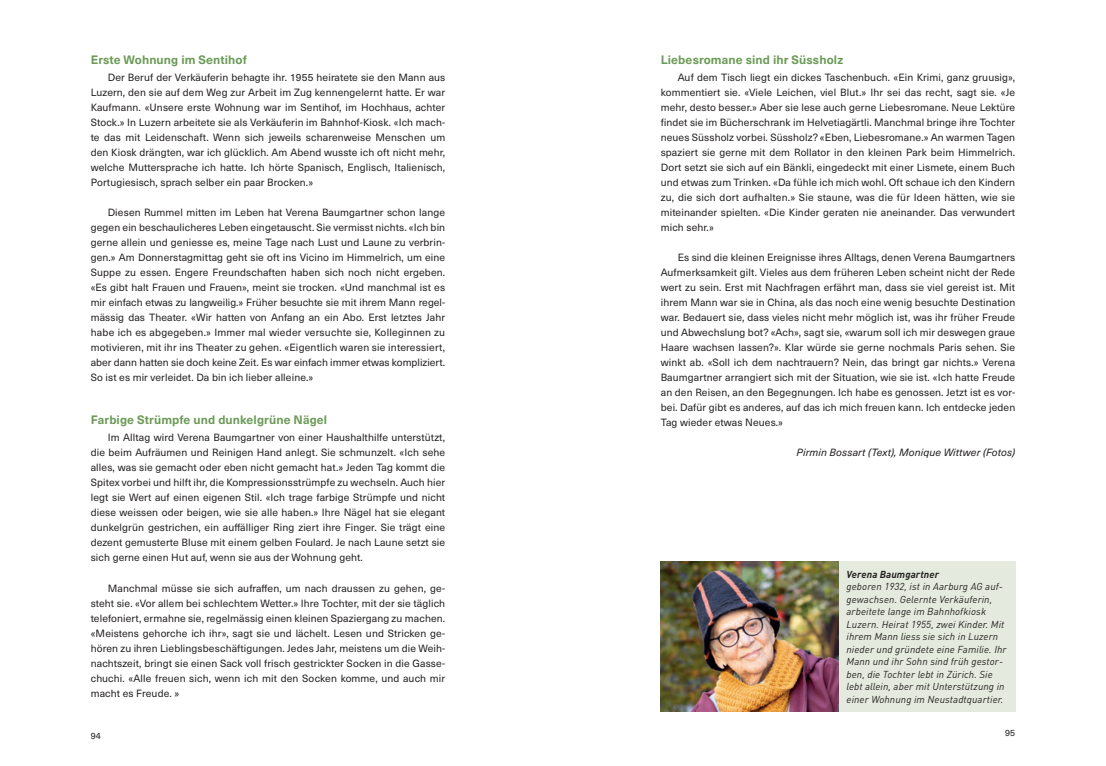
<style>
.page{position:relative;width:1106px;height:766px;background:#fff}
.page>*{position:absolute;margin:0;border:0;box-sizing:border-box;transform-origin:0 0}
.t1{font:700 12px "Neue Haas Unica Pro";letter-spacing:.01em;color:#6b9a56}
.t2{font:10.3px/15px "Neue Haas Unica Pro";letter-spacing:.01em;color:#231f20;text-align:justify}
.t3{font:italic 10.3px "Neue Haas Unica Pro";letter-spacing:.01em;color:#231f20}
.t4{font:italic 10px/12.5px "DINOT";letter-spacing:.01em;color:#231f20}
.t5{font:italic 700 10px "DINOT";letter-spacing:.01em;color:#231f20}
.t6{font:9px "Neue Haas Unica Pro";color:#231f20}
</style>
<div class="page">
<div style="left:838px;top:561px;width:177px;height:150px;background:#e4eadd"></div>
<img style="left:660px;top:561px;width:178px;height:150px">
<p class="t1" style="left:91px;top:52px;width:158px">Erste Wohnung im Sentihof</p>
<p class="t2" style="left:91px;top:70px;width:356px;text-indent:17px">Der Beruf der Verkäuferin behagte ihr. 1955 heiratete sie den Mann aus Luzern, den sie auf dem Weg zur Arbeit im Zug kennengelernt hatte. Er war Kaufmann. «Unsere erste Wohnung war im Sentihof, im Hochhaus, achter Stock.» In Luzern arbeitete sie als Verkäuferin im Bahnhof-Kiosk. «Ich mach&shy;te das mit Leidenschaft. Wenn sich jeweils scharenweise Menschen um den Kiosk drängten, war ich glücklich. Am Abend wusste ich oft nicht mehr, welche Muttersprache ich hatte. Ich hörte Spanisch, Englisch, Italienisch, Portugiesisch, sprach selber ein paar Brocken.»</p>
<p class="t2" style="left:91px;top:205px;width:356px;text-indent:17px">Diesen Rummel mitten im Leben hat Verena Baumgartner schon lange gegen ein beschaulicheres Leben eingetauscht. Sie vermisst nichts. «Ich bin gerne allein und geniesse es, meine Tage nach Lust und Laune zu verbrin&shy;gen.» Am Donnerstagmittag geht sie oft ins Vicino im Himmelrich, um eine Suppe zu essen. Engere Freundschaften haben sich noch nicht ergeben. «Es gibt halt Frauen und Frauen», meint sie trocken. «Und manchmal ist es mir einfach etwas zu langweilig.» Früher besuchte sie mit ihrem Mann regel&shy;mässig das Theater. «Wir hatten von Anfang an ein Abo. Erst letztes Jahr habe ich es abgegeben.» Immer mal wieder versuchte sie, Kolleginnen zu motivieren, mit ihr ins Theater zu gehen. «Eigentlich waren sie interessiert, aber dann hatten sie doch keine Zeit. Es war einfach immer etwas kompliziert.<br>So ist es mir verleidet. Da bin ich lieber alleine.»</p>
<p class="t1" style="left:91px;top:412px;width:238px">Farbige Strümpfe und dunkelgrüne Nägel</p>
<p class="t2" style="left:91px;top:430px;width:356px;text-indent:17px">Im Alltag wird Verena Baumgartner von einer Haushalthilfe unterstützt, die beim Aufräumen und Reinigen Hand anlegt. Sie schmunzelt. «Ich sehe alles, was sie gemacht oder eben nicht gemacht hat.» Jeden Tag kommt die Spitex vorbei und hilft ihr, die Kompressionsstrümpfe zu wechseln. Auch hier legt sie Wert auf einen eigenen Stil. «Ich trage farbige Strümpfe und nicht diese weissen oder beigen, wie sie alle haben.» Ihre Nägel hat sie elegant dunkelgrün gestrichen, ein auffälliger Ring ziert ihre Finger. Sie trägt eine dezent gemusterte Bluse mit einem gelben Foulard. Je nach Laune setzt sie sich gerne einen Hut auf, wenn sie aus der Wohnung geht.</p>
<p class="t2" style="left:91px;top:580px;width:356px;text-indent:17px">Manchmal müsse sie sich aufraffen, um nach draussen zu gehen, ge&shy;steht sie. «Vor allem bei schlechtem Wetter.» Ihre Tochter, mit der sie täglich telefoniert, ermahne sie, regelmässig einen kleinen Spaziergang zu machen. «Meistens gehorche ich ihr», sagt sie und lächelt. Lesen und Stricken ge&shy;hören zu ihren Lieblingsbeschäftigungen. Jedes Jahr, meistens um die Weih&shy;nachtszeit, bringt sie einen Sack voll frisch gestrickter Socken in die Gasse&shy;chuchi. «Alle freuen sich, wenn ich mit den Socken komme, und auch mir macht es Freude. »</p>
<p class="t6" style="left:91px;top:730px;width:12px">94</p>
<p class="t1" style="left:660px;top:52px;width:184px">Liebesromane sind ihr Süssholz</p>
<p class="t2" style="left:660px;top:70px;width:356px;text-indent:17px">Auf dem Tisch liegt ein dickes Taschenbuch. «Ein Krimi, ganz gruusig», kommentiert sie. «Viele Leichen, viel Blut.» Ihr sei das recht, sagt sie. «Je mehr, desto besser.» Aber sie lese auch gerne Liebesromane. Neue Lektüre findet sie im Bücherschrank im Helvetiagärtli. Manchmal bringe ihre Tochter neues Süssholz vorbei. Süssholz? «Eben, Liebesromane.» An warmen Tagen spaziert sie gerne mit dem Rollator in den kleinen Park beim Himmelrich.<br>Dort setzt sie sich auf ein Bänkli, eingedeckt mit einer Lismete, einem Buch und etwas zum Trinken. «Da fühle ich mich wohl. Oft schaue ich den Kindern zu, die sich dort aufhalten.» Sie staune, was die für Ideen hätten, wie sie miteinander spielten. «Die Kinder geraten nie aneinander. Das verwundert mich sehr.»</p>
<p class="t2" style="left:660px;top:250px;width:356px;text-indent:17px">Es sind die kleinen Ereignisse ihres Alltags, denen Verena Baumgartners Aufmerksamkeit gilt. Vieles aus dem früheren Leben scheint nicht der Rede wert zu sein. Erst mit Nachfragen erfährt man, dass sie viel gereist ist. Mit ihrem Mann war sie in China, als das noch eine wenig besuchte Destination war. Bedauert sie, dass vieles nicht mehr möglich ist, was ihr früher Freude und Abwechslung bot? «Ach», sagt sie, «warum soll ich mir deswegen graue Haare wachsen lassen?». Klar würde sie gerne nochmals Paris sehen. Sie winkt ab. «Soll ich dem nachtrauern? Nein, das bringt gar nichts.» Verena Baumgartner arrangiert sich mit der Situation, wie sie ist. «Ich hatte Freude an den Reisen, an den Begegnungen. Ich habe es genossen. Jetzt ist es vor&shy;bei. Dafür gibt es anderes, auf das ich mich freuen kann. Ich entdecke jeden Tag wieder etwas Neues.»</p>
<p class="t3" style="left:796px;top:446px;width:220px">Pirmin Bossart (Text), Monique Wittwer (Fotos)</p>
<p class="t5" style="left:846px;top:567px;width:94px">Verena Baumgartner</p>
<p class="t4" style="left:846px;top:580px;width:162px">geboren 1932, ist in Aarburg AG auf&shy;gewachsen. Gelernte Verkäuferin, arbeitete lange im Bahnhofkiosk Luzern. Heirat 1955, zwei Kinder. Mit ihrem Mann liess sie sich in Luzern nieder und gründete eine Familie. Ihr Mann und ihr Sohn sind früh gestor&shy;ben, die Tochter lebt in Zürich. Sie lebt allein, aber mit Unterstützung in einer Wohnung im Neustadtquartier.</p>
<p class="t6" style="left:1005px;top:726px;width:12px">95</p>
</div>
